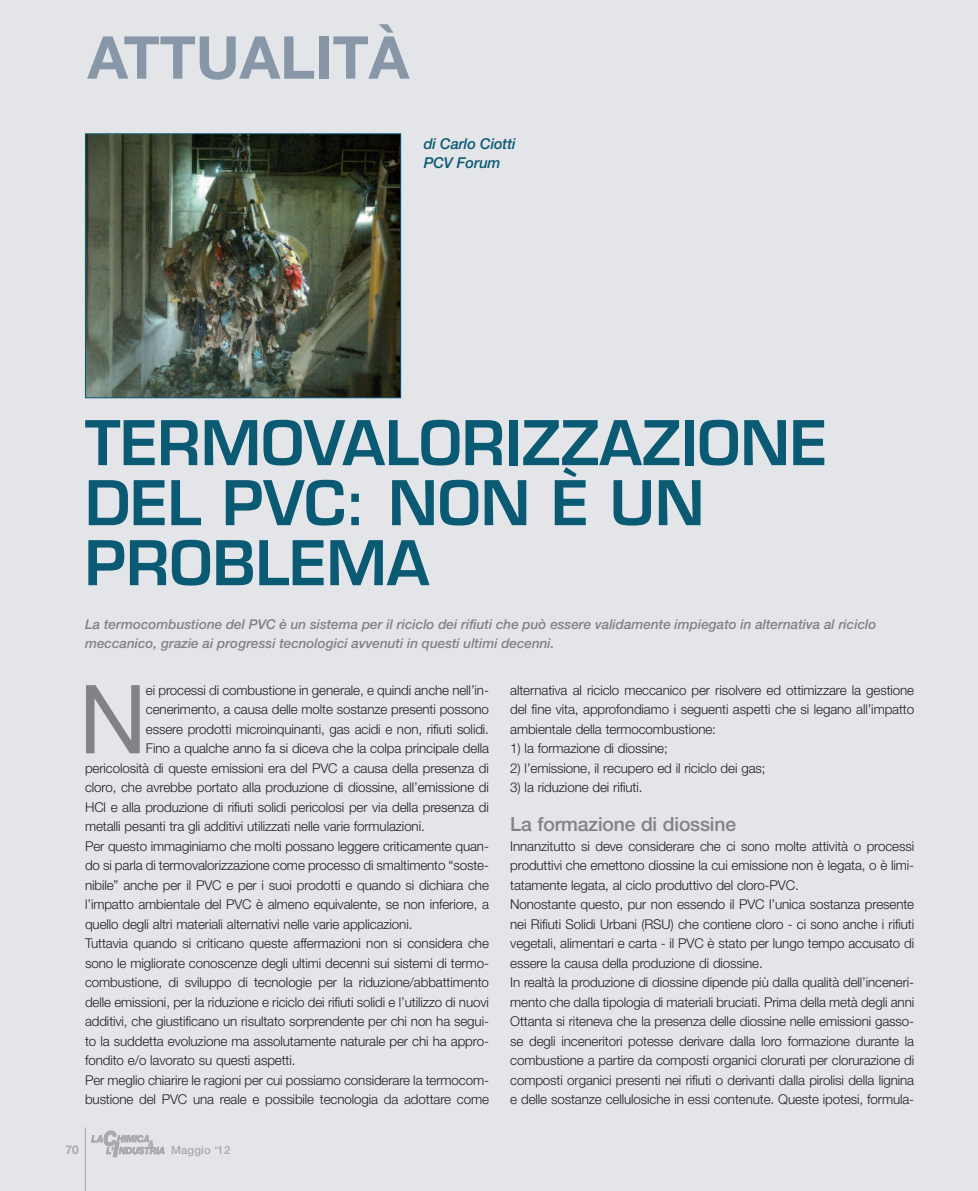
<style>
.page{position:relative;width:978px;height:1191px;background:#e3e5e9}
.page>*{position:absolute;margin:0;border:0;box-sizing:border-box;transform-origin:0 0}
.t1{font:95.4px "Helvetica Neue";color:#808285}
.t2{font:600 60px/60px "Eurostile";color:#0b5a73}
.t3{font:700 59.1px "Helvetica Neue";color:#8897a8}
.t4{font:500 19.5px "Helvetica Neue";letter-spacing:-.01em;color:#808285}
.t5{font:italic 500 15px/19.5px "Helvetica Neue";letter-spacing:-.01em;color:#0b5a73}
.t6{font:300 13.5px/19.5px "Helvetica Neue";letter-spacing:-.01em;color:#231f20;text-align:justify}
.t7{font:italic 500 13.5px/19.5px "Helvetica Neue";color:#808285}
.t8{font:700 12px "Helvetica Neue";color:#a8a9ad}
.t9{font:500 11.25px "Helvetica Neue";letter-spacing:.01em;color:#a8a9ad}
</style>
<div class="page">
<hr style="left:85px;top:1127px;width:1px;height:64px;background:#a8a9ad">
<img style="left:91px;top:1130px;width:74px;height:28px">
<img style="left:87px;top:135px;width:312px;height:261px">
<div style="left:85px;top:133px;width:316px;height:265px;border:1px solid #0b5a73"></div>
<h3 class="t3" style="left:87px;top:36px;width:323px">ATTUALITÀ</h3>
<p class="t5" style="left:424px;top:135px;width:93px">di Carlo Ciotti<br>PCV Forum</p>
<h2 class="t2" style="left:85px;top:419px;width:743px">TERMOVALORIZZAZIONE<br>DEL PVC: NON È UN<br>PROBLEMA</h2>
<p class="t7" style="left:85px;top:615px;width:793px">La termocombustione del PVC è un sistema per il riciclo dei rifiuti che può essere validamente impiegato in alternativa al riciclo meccanico, grazie ai progressi tecnologici avvenuti in questi ultimi decenni.</p>
<h1 class="t1" style="left:79px;top:685px;width:70px">N</h1>
<p class="t6" style="left:146px;top:680px;width:344px">ei processi di combustione in generale, e quindi anche nell’in-</p>
<p class="t6" style="left:146px;top:699px;width:345px">cenerimento, a causa delle molte sostanze presenti possono</p>
<p class="t6" style="left:146px;top:719px;width:344px">essere prodotti microinquinanti, gas acidi e non, rifiuti solidi.</p>
<p class="t6" style="left:146px;top:738px;width:344px">Fino a qualche anno fa si diceva che la colpa principale della</p>
<p class="t6" style="left:85px;top:758px;width:405px">pericolosità di queste emissioni era del PVC a causa della presenza di</p>
<p class="t6" style="left:85px;top:777px;width:405px">cloro, che avrebbe portato alla produzione di diossine, all’emissione di</p>
<p class="t6" style="left:85px;top:797px;width:405px">HCl e alla produzione di rifiuti solidi pericolosi per via della presenza di</p>
<p class="t6" style="left:85px;top:816px;width:341px">metalli pesanti tra gli additivi utilizzati nelle varie formulazioni.</p>
<p class="t6" style="left:85px;top:836px;width:405px">Per questo immaginiamo che molti possano leggere criticamente quan-</p>
<p class="t6" style="left:85px;top:855px;width:405px">do si parla di termovalorizzazione come processo di smaltimento “soste-</p>
<p class="t6" style="left:85px;top:875px;width:405px">nibile” anche per il PVC e per i suoi prodotti e quando si dichiara che</p>
<p class="t6" style="left:85px;top:894px;width:405px">l’impatto ambientale del PVC è almeno equivalente, se non inferiore, a</p>
<p class="t6" style="left:85px;top:914px;width:329px">quello degli altri materiali alternativi nelle varie applicazioni.</p>
<p class="t6" style="left:85px;top:933px;width:405px">Tuttavia quando si criticano queste affermazioni non si considera che</p>
<p class="t6" style="left:85px;top:953px;width:405px">sono le migliorate conoscenze degli ultimi decenni sui sistemi di termo-</p>
<p class="t6" style="left:85px;top:972px;width:405px">combustione, di sviluppo di tecnologie per la riduzione/abbattimento</p>
<p class="t6" style="left:85px;top:992px;width:405px">delle emissioni, per la riduzione e riciclo dei rifiuti solidi e l’utilizzo di nuovi</p>
<p class="t6" style="left:85px;top:1011px;width:405px">additivi, che giustificano un risultato sorprendente per chi non ha segui-</p>
<p class="t6" style="left:85px;top:1031px;width:405px">to la suddetta evoluzione ma assolutamente naturale per chi ha appro-</p>
<p class="t6" style="left:85px;top:1050px;width:212px">fondito e/o lavorato su questi aspetti.</p>
<p class="t6" style="left:85px;top:1070px;width:405px">Per meglio chiarire le ragioni per cui possiamo considerare la termocom-</p>
<p class="t6" style="left:85px;top:1089px;width:405px">bustione del PVC una reale e possibile tecnologia da adottare come</p>
<p class="t8" style="left:66px;top:1145px;width:15px">70</p>
<p class="t9" style="left:171px;top:1146px;width:61px">Maggio ‘12</p>
<p class="t6" style="left:510px;top:680px;width:405px">alternativa al riciclo meccanico per risolvere ed ottimizzare la gestione del fine vita, approfondiamo i seguenti aspetti che si legano all’impatto ambientale della termocombustione:</p>
<p class="t6" style="left:510px;top:738px;width:159px">1) la formazione di diossine;</p>
<p class="t6" style="left:510px;top:758px;width:257px">2) l’emissione, il recupero ed il riciclo dei gas;</p>
<p class="t6" style="left:510px;top:777px;width:134px">3) la riduzione dei rifiuti.</p>
<h3 class="t4" style="left:510px;top:817px;width:227px">La formazione di diossine</h3>
<p class="t6" style="left:510px;top:836px;width:405px;text-align:left">Innanzitutto si deve considerare che ci sono molte attività o processi produttivi che emettono diossine la cui emissione non è legata, o è limi&shy;tatamente legata, al ciclo produttivo del cloro-PVC.<br>Nonostante questo, pur non essendo il PVC l’unica sostanza presente nei Rifiuti Solidi Urbani (RSU) che contiene cloro - ci sono anche i rifiuti vegetali, alimentari e carta - il PVC è stato per lungo tempo accusato di essere la causa della produzione di diossine.<br>In realtà la produzione di diossine dipende più dalla qualità dell’inceneri&shy;mento che dalla tipologia di materiali bruciati. Prima della metà degli anni Ottanta si riteneva che la presenza delle diossine nelle emissioni gasso&shy;se degli inceneritori potesse derivare dalla loro formazione durante la combustione a partire da composti organici clorurati per clorurazione di composti organici presenti nei rifiuti o derivanti dalla pirolisi della lignina e delle sostanze cellulosiche in essi contenute. Queste ipotesi, formula-</p>
</div>
